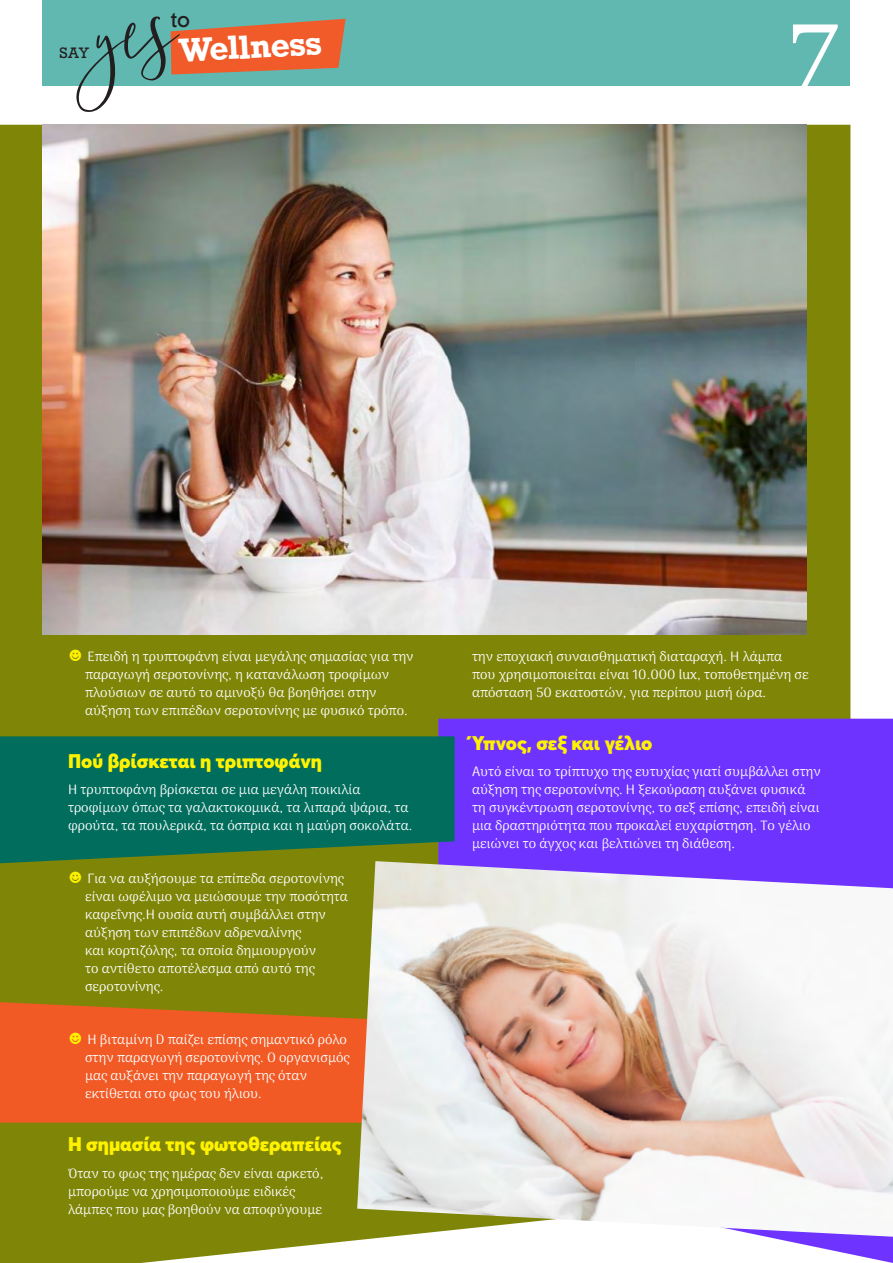
<style>
.page{position:relative;width:893px;height:1263px;background:#fff}
.page>*{position:absolute;margin:0;border:0;box-sizing:border-box;transform-origin:0 0}
.t1{font:97.5px "Georgia";color:#fff}
.t2{font:700 31.5px "Rockwell";color:#fff}
.t3{font:21px "Rockwell";color:#231f20}
.t4{font:900 19.5px "Averta";color:#fff200}
.t5{font:14.25px "Rockwell";color:#231f20}
.t6{font:100 13.5px/18px "Arima";color:#fff}
.s1{color:#fff200}
</style>
<div class="page">
<div style="left:0;top:125px;width:850px;height:1138px;background:#7f8507"></div>
<svg style="left:438px;top:719px;width:455px;height:544px;background:#814efe"></svg>
<svg style="left:0;top:736px;width:455px;height:127px;background:#0b6e57"></svg>
<svg style="left:0;top:1002px;width:357px;height:121px;background:#e85d22"></svg>
<div style="left:43px;top:0;width:807px;height:85px;background:#61b8b0"></div>
<svg style="left:76px;top:16px;width:270px;height:96px"></svg>
<img style="left:43px;top:125px;width:764px;height:509px">
<img style="left:357px;top:861px;width:536px;height:376px">
<p class="t5" style="left:59px;top:44px;width:32px">SAY</p>
<h3 class="t3" style="left:171px;top:6px;width:21px">to</h3>
<h2 class="t2" style="left:178px;top:30px;width:144px;rotate:-3deg">Wellness</h2>
<h1 class="t1" style="left:789px;top:-29px;width:50px">7</h1>
<p class="t6" style="left:85px;top:647px;width:330px;text-indent:-17px"><span class="s1">☻</span> Επειδή η τρυπτοφάνη είναι μεγάλης σημασίας για την παραγωγή σεροτονίνης, η κατανάλωση τροφίμων πλούσιων σε αυτό το αμινοξύ θα βοηθήσει στην αύξηση των επιπέδων σεροτονίνης με φυσικό τρόπο.</p>
<h3 class="t4" style="left:68px;top:748px;width:255px">Πού βρίσκεται η τριπτοφάνη</h3>
<p class="t6" style="left:68px;top:781px;width:346px">Η τρυπτοφάνη βρίσκεται σε μια μεγάλη ποικιλία τροφίμων όπως τα γαλακτοκομικά, τα λιπαρά ψάρια, τα φρούτα, τα πουλερικά, τα όσπρια και η μαύρη σοκολάτα.</p>
<p class="t6" style="left:85px;top:870px;width:264px;text-indent:-17px"><span class="s1">☻</span> Για να αυξήσουμε τα επίπεδα σεροτονίνης είναι ωφέλιμο να μειώσουμε την ποσότητα καφεΐνης.Η ουσία αυτή συμβάλλει στην αύξηση των επιπέδων αδρεναλίνης<br>και κορτιζόλης, τα οποία δημιουργούν<br>το αντίθετο αποτέλεσμα από αυτό της σεροτονίνης.</p>
<p class="t6" style="left:85px;top:1031px;width:266px;text-indent:-17px"><span class="s1">☻</span> Η βιταμίνη D παίζει επίσης σημαντικό ρόλο στην παραγωγή σεροτονίνης. O οργανισμός μας αυξάνει την παραγωγή της όταν εκτίθεται στο φως του ήλιου.</p>
<h3 class="t4" style="left:68px;top:1132px;width:275px">Η σημασία της φωτοθεραπείας</h3>
<p class="t6" style="left:68px;top:1164px;width:257px">Όταν το φως της ημέρας δεν είναι αρκετό, μπορούμε να χρησιμοποιούμε ειδικές λάμπες που μας βοηθούν να αποφύγουμε</p>
<p class="t6" style="left:472px;top:647px;width:338px">την εποχιακή συναισθηματική διαταραχή. Η λάμπα που χρησιμοποιείται είναι 10.000 lux, τοποθετημένη σε απόσταση 50 εκατοστών, για περίπου μισή ώρα.</p>
<h3 class="t4" style="left:472px;top:730px;width:182px">Ύπνος, σεξ και γέλιο</h3>
<p class="t6" style="left:472px;top:763px;width:350px">Αυτό είναι το τρίπτυχο της ευτυχίας γιατί συμβάλλει στην αύξηση της σεροτονίνης. Η ξεκούραση αυξάνει φυσικά τη συγκέντρωση σεροτονίνης, το σεξ επίσης, επειδή είναι μια δραστηριότητα που προκαλεί ευχαρίστηση. Το γέλιο μειώνει το άγχος και βελτιώνει τη διάθεση.</p>
</div>
